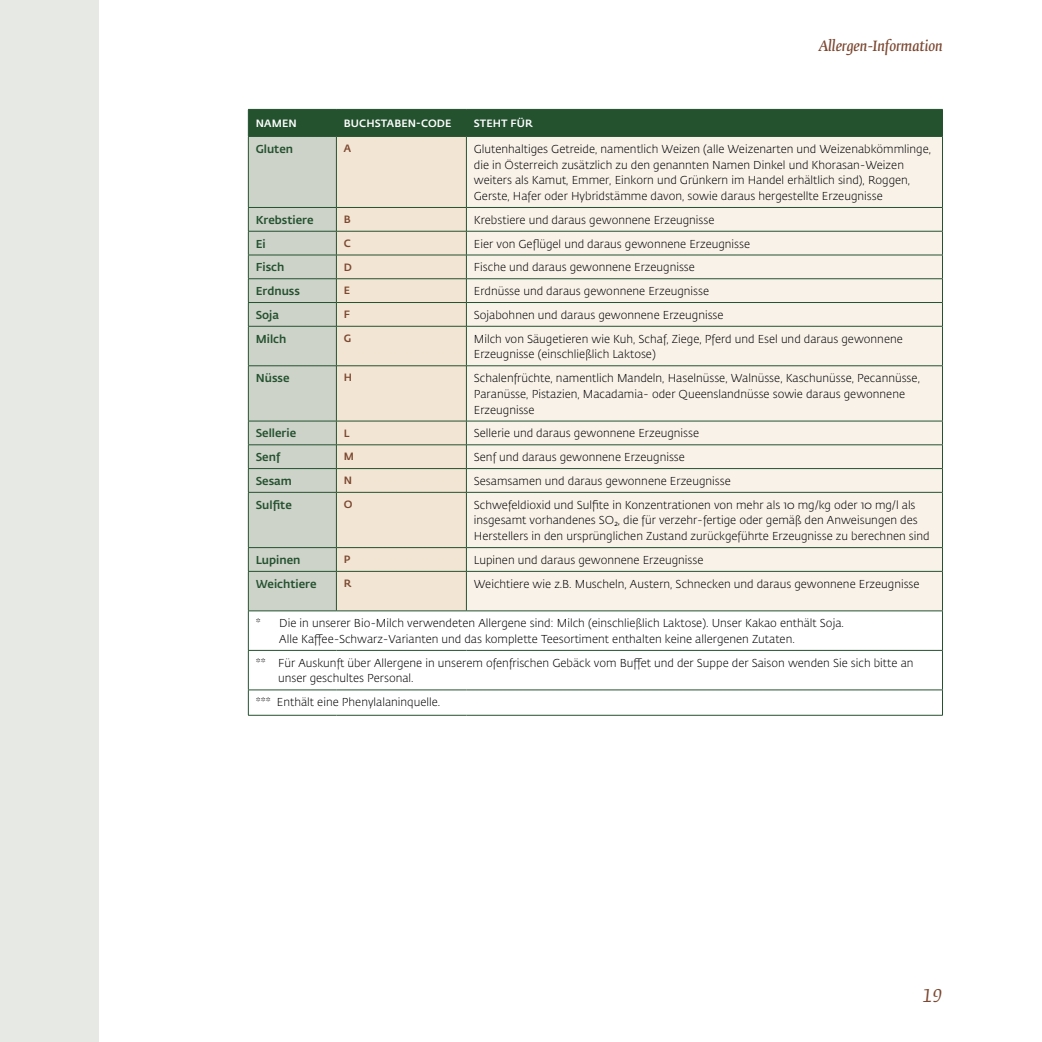
<style>
.page{position:relative;width:1042px;height:1042px;background:#fff}
.page>*{position:absolute;margin:0;border:0;box-sizing:border-box;transform-origin:0 0}
.t1{font:italic 17.5px "Fedra Serif B Pro";color:#7c4831}
.t2{font:italic 14px "Fedra Serif B Pro Demi";letter-spacing:-.01em;color:#7c4831}
.t3{font:300 11.38px/15.8px "Fedra Sans Pro";color:#000}
.t4{font:500 11.38px "Fedra Sans Pro";color:#24522f}
.t5{font:500 10.5px "Fedra Sans Pro";letter-spacing:.01em;color:#fff}
.t6{font:500 10.5px "Fedra Sans Pro";color:#7c4831}
</style>
<div class="page">
<div style="left:0;top:0;width:99px;height:1042px;background:#e6e9e4"></div>
<hr style="left:248px;top:611px;width:1px;height:39px;background:#24522f">
<hr style="left:942px;top:611px;width:1px;height:39px;background:#24522f">
<hr style="left:248px;top:650px;width:88px;height:1px;background:#24522f">
<hr style="left:248px;top:650px;width:1px;height:39px;background:#24522f">
<hr style="left:336px;top:650px;width:130px;height:1px;background:#24522f">
<hr style="left:466px;top:650px;width:477px;height:1px;background:#24522f">
<hr style="left:942px;top:650px;width:1px;height:39px;background:#24522f">
<hr style="left:248px;top:689px;width:88px;height:1px;background:#24522f">
<svg style="left:248px;top:690px;width:1px;height:25px"></svg>
<hr style="left:336px;top:689px;width:130px;height:1px;background:#24522f">
<hr style="left:466px;top:689px;width:477px;height:1px;background:#24522f">
<svg style="left:942px;top:690px;width:1px;height:25px"></svg>
<hr style="left:248px;top:715px;width:88px;height:1px;background:#24522f">
<hr style="left:336px;top:715px;width:130px;height:1px;background:#24522f">
<hr style="left:466px;top:715px;width:477px;height:1px;background:#24522f">
<svg style="left:248px;top:109px;width:695px;height:502px;background:#e0ded1"></svg>
<hr style="left:248px;top:136px;width:88px;height:1px;background:#24522f">
<hr style="left:336px;top:136px;width:130px;height:1px;background:#24522f">
<hr style="left:466px;top:136px;width:477px;height:1px;background:#24522f">
<p class="t2" style="left:819px;top:38px;width:125px">Allergen-Information</p>
<p class="t5" style="left:256px;top:115px;width:42px">NAMEN</p>
<p class="t5" style="left:344px;top:115px;width:109px">BUCHSTABEN-CODE</p>
<p class="t5" style="left:474px;top:115px;width:60px">STEHT FÜR</p>
<p class="t4" style="left:256px;top:140px;width:39px">Gluten</p>
<p class="t6" style="left:344px;top:140px;width:9px">A</p>
<p class="t3" style="left:474px;top:141px;width:459px">Glutenhaltiges Getreide, namentlich Weizen (alle Weizenarten und Weizenabkömmlinge, die in Österreich zusätzlich zu den genannten Namen Dinkel und Khorasan-Weizen weiters als Kamut, Emmer, Einkorn und Grünkern im Handel erhältlich sind), Roggen, Gerste, Hafer oder Hybridstämme davon, sowie daraus hergestellte Erzeugnisse</p>
<p class="t4" style="left:256px;top:211px;width:59px">Krebstiere</p>
<p class="t6" style="left:344px;top:211px;width:8px">B</p>
<p class="t3" style="left:474px;top:212px;width:242px">Krebstiere und daraus gewonnene Erzeugnisse</p>
<p class="t4" style="left:256px;top:235px;width:12px">Ei</p>
<p class="t6" style="left:344px;top:235px;width:9px">C</p>
<p class="t3" style="left:474px;top:235px;width:278px">Eier von Geflügel und daraus gewonnene Erzeugnisse</p>
<p class="t4" style="left:256px;top:259px;width:30px">Fisch</p>
<p class="t6" style="left:344px;top:259px;width:10px">D</p>
<p class="t3" style="left:474px;top:259px;width:223px">Fische und daraus gewonnene Erzeugnisse</p>
<p class="t4" style="left:256px;top:282px;width:46px">Erdnuss</p>
<p class="t6" style="left:344px;top:283px;width:8px">E</p>
<p class="t3" style="left:474px;top:283px;width:237px">Erdnüsse und daraus gewonnene Erzeugnisse</p>
<p class="t4" style="left:256px;top:306px;width:25px">Soja</p>
<p class="t6" style="left:344px;top:306px;width:8px">F</p>
<p class="t3" style="left:474px;top:307px;width:251px">Sojabohnen und daraus gewonnene Erzeugnisse</p>
<p class="t4" style="left:256px;top:330px;width:32px">Milch</p>
<p class="t6" style="left:344px;top:330px;width:9px">G</p>
<p class="t3" style="left:474px;top:330px;width:430px">Milch von Säugetieren wie Kuh, Schaf, Ziege, Pferd und Esel und daraus gewonnene<br>Erzeugnisse (einschließlich Laktose)</p>
<p class="t4" style="left:256px;top:369px;width:35px">Nüsse</p>
<p class="t6" style="left:344px;top:370px;width:10px">H</p>
<p class="t3" style="left:474px;top:370px;width:447px">Schalenfrüchte, namentlich Mandeln, Haselnüsse, Walnüsse, Kaschunüsse, Pecannüsse,<br>Paranüsse, Pistazien, Macadamia- oder Queenslandnüsse sowie daraus gewonnene<br>Erzeugnisse</p>
<p class="t4" style="left:256px;top:425px;width:42px">Sellerie</p>
<p class="t6" style="left:344px;top:425px;width:7px">L</p>
<p class="t3" style="left:474px;top:425px;width:227px">Sellerie und daraus gewonnene Erzeugnisse</p>
<p class="t4" style="left:256px;top:448px;width:26px">Senf</p>
<p class="t6" style="left:344px;top:449px;width:12px">M</p>
<p class="t3" style="left:474px;top:449px;width:213px">Senf und daraus gewonnene Erzeugnisse</p>
<p class="t4" style="left:256px;top:472px;width:38px">Sesam</p>
<p class="t6" style="left:344px;top:472px;width:10px">N</p>
<p class="t3" style="left:474px;top:473px;width:258px">Sesamsamen und daraus gewonnene Erzeugnisse</p>
<p class="t4" style="left:256px;top:496px;width:38px">Sulfite</p>
<p class="t6" style="left:344px;top:496px;width:10px">O</p>
<p class="t3" style="left:474px;top:496px;width:457px">Schwefeldioxid und Sulfite in Konzentrationen von mehr als 10 mg/kg oder 10 mg/l als insgesamt vorhandenes SO₂, die für verzehr-fertige oder gemäß den Anweisungen des<br>Herstellers in den ursprünglichen Zustand zurückgeführte Erzeugnisse zu berechnen sind</p>
<p class="t4" style="left:256px;top:551px;width:46px">Lupinen</p>
<p class="t6" style="left:344px;top:551px;width:8px">P</p>
<p class="t3" style="left:474px;top:552px;width:231px">Lupinen und daraus gewonnene Erzeugnisse</p>
<p class="t4" style="left:256px;top:575px;width:62px">Weichtiere</p>
<p class="t6" style="left:344px;top:575px;width:9px">R</p>
<p class="t3" style="left:474px;top:575px;width:447px">Weichtiere wie z.B. Muscheln, Austern, Schnecken und daraus gewonnene Erzeugnisse</p>
<p class="t3" style="left:279px;top:615px;width:566px;text-indent:-23px">* Die in unserer Bio-Milch verwendeten Allergene sind: Milch (einschließlich Laktose). Unser Kakao enthält Soja.<br>Alle Kaffee-Schwarz-Varianten und das komplette Teesortiment enthalten keine allergenen Zutaten.</p>
<p class="t3" style="left:278px;top:654px;width:637px;text-indent:-22px">** Für Auskunft über Allergene in unserem ofenfrischen Gebäck vom Buffet und der Suppe der Saison wenden Sie sich bitte an unser geschultes Personal.</p>
<p class="t3" style="left:256px;top:694px;width:186px">*** Enthält eine Phenylalaninquelle.</p>
<h1 class="t1" style="left:922px;top:986px;width:22px">19</h1>
</div>
